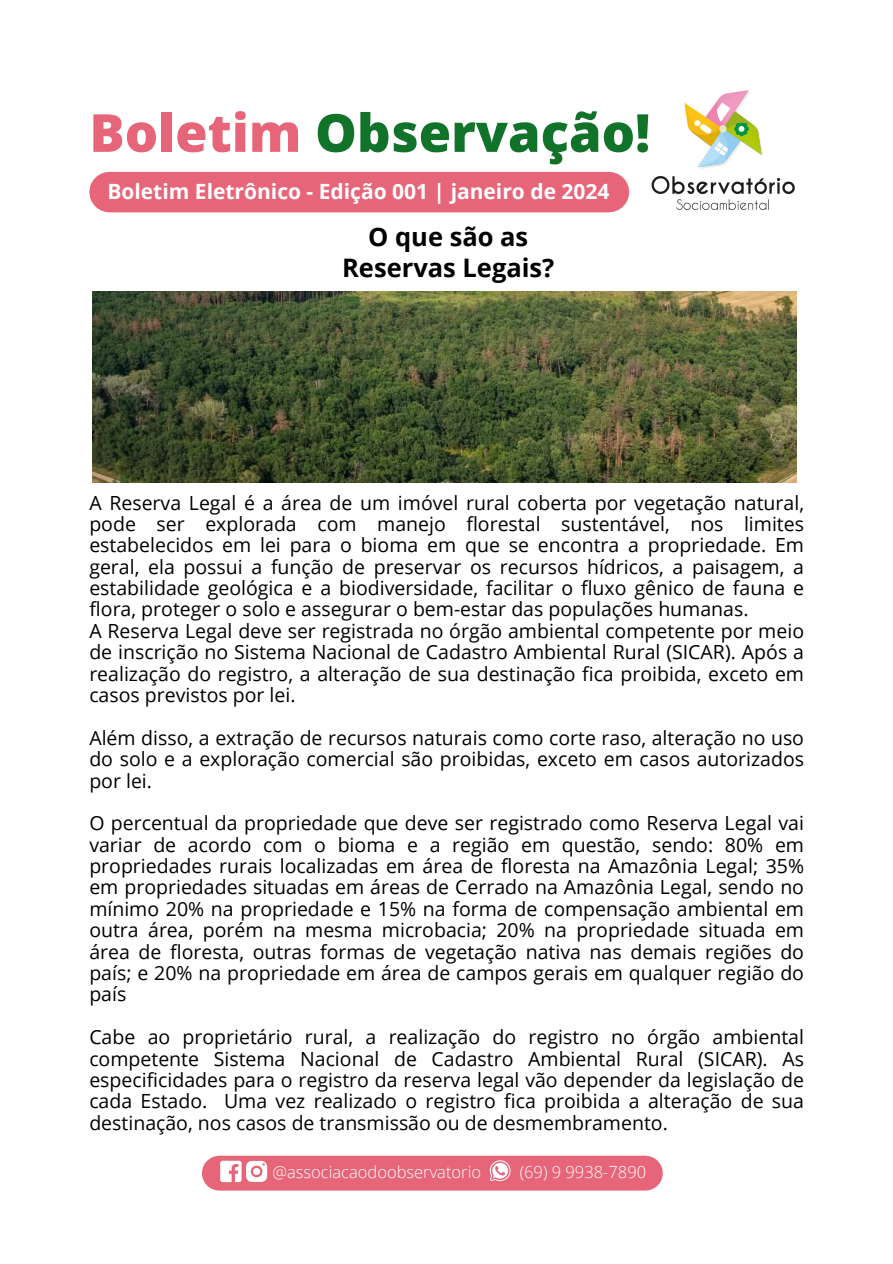
<style>
.page{position:relative;width:893px;height:1264px;background:#fff}
.page>*{position:absolute;margin:0;border:0;box-sizing:border-box;transform-origin:0 0}
.t1{font:800 52.5px "Open Sans";color:#11722a}
.t2{font:700 25.5px/31.5px "Open Sans";color:#000;text-align:center}
.t3{font:700 21px "Open Sans";color:#fff}
.t4{font:19.5px/21.3px "Open Sans";color:#000;text-align:justify}
.t5{font:300 16.5px "Open Sans";color:#fff}
.s1{color:#e76579}
</style>
<div class="page">
<div style="left:110px;top:172px;width:499px;height:40px;background:#e76579"></div>
<img style="left:651px;top:90px;width:144px;height:120px">
<div style="left:219px;top:1155px;width:426px;height:35px;background:#e76579"></div>
<svg style="left:220px;top:1160px;width:47px;height:22px"></svg>
<svg style="left:489px;top:1160px;width:21px;height:21px"></svg>
<img style="left:92px;top:291px;width:704px;height:191px">
<h4 class="t1" style="left:89px;top:96px;width:562px"><span class="s1">Boletim</span> Observação!</h4>
<h4 class="t3" style="left:107px;top:176px;width:503px">Boletim Eletrônico - Edição 001 | janeiro de 2024</h4>
<h4 class="t2" style="left:342px;top:220px;width:214px">O que são as<br>Reservas Legais?</h4>
<h1 class="t4" style="left:89px;top:491px;width:716px;text-align:left">A Reserva Legal é a área de um imóvel rural coberta por vegetação natural, pode ser explorada com manejo florestal sustentável, nos limites estabelecidos em lei para o bioma em que se encontra a propriedade. Em geral, ela possui a função de preservar os recursos hídricos, a paisagem, a estabilidade geológica e a biodiversidade, facilitar o fluxo gênico de fauna e flora, proteger o solo e assegurar o bem-estar das populações humanas.<br>A Reserva Legal deve ser registrada no órgão ambiental competente por meio de inscrição no Sistema Nacional de Cadastro Ambiental Rural (SICAR). Após a realização do registro, a alteração de sua destinação fica proibida, exceto em casos previstos por lei.</h1>
<h3 class="t4" style="left:89px;top:726px;width:716px">Além disso, a extração de recursos naturais como corte raso, alteração no uso do solo e a exploração comercial são proibidas, exceto em casos autorizados por lei.</h3>
<h2 class="t4" style="left:89px;top:812px;width:716px">O percentual da propriedade que deve ser registrado como Reserva Legal vai variar de acordo com o bioma e a região em questão, sendo: 80% em propriedades rurais localizadas em área de floresta na Amazônia Legal; 35% em propriedades situadas em áreas de Cerrado na Amazônia Legal, sendo no mínimo 20% na propriedade e 15% na forma de compensação ambiental em outra área, porém na mesma microbacia; 20% na propriedade situada em área de floresta, outras formas de vegetação nativa nas demais regiões do país; e 20% na propriedade em área de campos gerais em qualquer região do país</h2>
<h4 class="t4" style="left:89px;top:1025px;width:716px">Cabe ao proprietário rural, a realização do registro no órgão ambiental competente Sistema Nacional de Cadastro Ambiental Rural (SICAR). As especificidades para o registro da reserva legal vão depender da legislação de cada Estado. Uma vez realizado o registro fica proibida a alteração de sua destinação, nos casos de transmissão ou de desmembramento.</h4>
<p class="t5" style="left:272px;top:1159px;width:210px">@associacaodoobservatorio</p>
<p class="t5" style="left:519px;top:1159px;width:128px">(69) 9 9938-7890</p>
</div>
